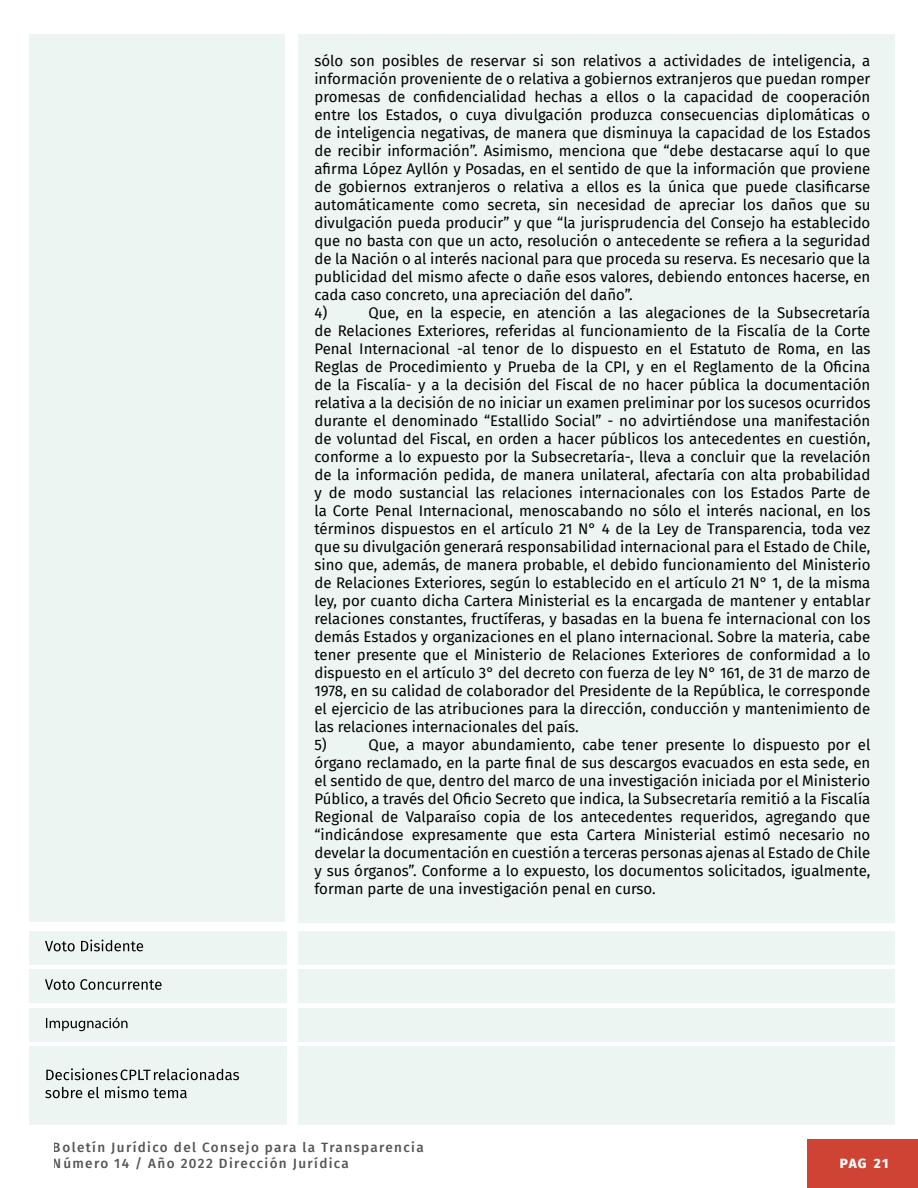
<style>
.page{position:relative;width:918px;height:1188px;background:#fff}
.page>*{position:absolute;margin:0;border:0;box-sizing:border-box;transform-origin:0 0}
.t1{font:15px/18px "Fira Sans";color:#000}
.t2{font:500 13.5px/16.2px "Fira Sans";letter-spacing:.1em;color:#000}
.t3{font:800 13.5px "Fira Sans";color:#fff}
</style>
<div class="page">
<div style="left:807px;top:1140px;width:111px;height:48px;background:#ce4333"></div>
<div style="left:298px;top:34px;width:596px;height:889px;background:#edf5f3"></div>
<div style="left:29px;top:34px;width:256px;height:887px;background:#edf5f3"></div>
<div style="left:298px;top:1046px;width:596px;height:79px;background:#edf5f3"></div>
<div style="left:298px;top:931px;width:596px;height:33px;background:#edf5f3"></div>
<div style="left:298px;top:970px;width:596px;height:33px;background:#edf5f3"></div>
<div style="left:298px;top:1008px;width:596px;height:33px;background:#edf5f3"></div>
<div style="left:29px;top:931px;width:258px;height:33px;background:#edf5f3"></div>
<svg style="left:45px;top:940px;width:98px;height:11px"></svg>
<div style="left:29px;top:970px;width:258px;height:33px;background:#edf5f3"></div>
<svg style="left:45px;top:979px;width:117px;height:11px"></svg>
<div style="left:29px;top:1008px;width:258px;height:33px;background:#edf5f3"></div>
<svg style="left:46px;top:1018px;width:81px;height:13px"></svg>
<div style="left:29px;top:1046px;width:258px;height:79px;background:#edf5f3"></div>
<svg style="left:45px;top:1086px;width:142px;height:12px"></svg>
<svg style="left:46px;top:1068px;width:193px;height:12px"></svg>
<p class="t1" style="left:314px;top:51px;width:558px">sólo son posibles de reservar si son relativos a actividades de inteligencia, a información proveniente de o relativa a gobiernos extranjeros que puedan romper promesas de confidencialidad hechas a ellos o la capacidad de cooperación entre los Estados, o cuya divulgación produzca consecuencias diplomáticas o de inteligencia negativas, de manera que disminuya la capacidad de los Estados de recibir información”. Asimismo, menciona que “debe destacarse aquí lo que afirma López Ayllón y Posadas, en el sentido de que la información que proviene de gobiernos extranjeros o relativa a ellos es la única que puede clasificarse automáticamente como secreta, sin necesidad de apreciar los daños que su divulgación pueda producir” y que “la jurisprudencia del Consejo ha establecido que no basta con que un acto, resolución o antecedente se refiera a la seguridad de la Nación o al interés nacional para que proceda su reserva. Es necesario que la publicidad del mismo afecte o dañe esos valores, debiendo entonces hacerse, en cada caso concreto, una apreciación del daño”.<br>4)</p>
<p class="t1" style="left:314px;top:303px;width:558px;text-indent:54px">Que, en la especie, en atención a las alegaciones de la Subsecretaría de Relaciones Exteriores, referidas al funcionamiento de la Fiscalía de la Corte Penal Internacional -al tenor de lo dispuesto en el Estatuto de Roma, en las Reglas de Procedimiento y Prueba de la CPI, y en el Reglamento de la Oficina de la Fiscalía- y a la decisión del Fiscal de no hacer pública la documentación relativa a la decisión de no iniciar un examen preliminar por los sucesos ocurridos durante el denominado “Estallido Social” - no advirtiéndose una manifestación de voluntad del Fiscal, en orden a hacer públicos los antecedentes en cuestión, conforme a lo expuesto por la Subsecretaría-, lleva a concluir que la revelación de la información pedida, de manera unilateral, afectaría con alta probabilidad y de modo sustancial las relaciones internacionales con los Estados Parte de la Corte Penal Internacional, menoscabando no sólo el interés nacional, en los términos dispuestos en el artículo 21 N° 4 de la Ley de Transparencia, toda vez que su divulgación generará responsabilidad internacional para el Estado de Chile, sino que, además, de manera probable, el debido funcionamiento del Ministerio de Relaciones Exteriores, según lo establecido en el artículo 21 N° 1, de la misma ley, por cuanto dicha Cartera Ministerial es la encargada de mantener y entablar relaciones constantes, fructíferas, y basadas en la buena fe internacional con los demás Estados y organizaciones en el plano internacional. Sobre la materia, cabe tener presente que el Ministerio de Relaciones Exteriores de conformidad a lo dispuesto en el artículo 3° del decreto con fuerza de ley N° 161, de 31 de marzo de 1978, en su calidad de colaborador del Presidente de la República, le corresponde el ejercicio de las atribuciones para la dirección, conducción y mantenimiento de las relaciones internacionales del país.<br>5)</p>
<p class="t1" style="left:314px;top:735px;width:558px;text-align:justify;text-indent:54px">Que, a mayor abundamiento, cabe tener presente lo dispuesto por el órgano reclamado, en la parte final de sus descargos evacuados en esta sede, en el sentido de que, dentro del marco de una investigación iniciada por el Ministerio Público, a través del Oficio Secreto que indica, la Subsecretaría remitió a la Fiscalía Regional de Valparaíso copia de los antecedentes requeridos, agregando que “indicándose expresamente que esta Cartera Ministerial estimó necesario no develar la documentación en cuestión a terceras personas ajenas al Estado de Chile y sus órganos”. Conforme a lo expuesto, los documentos solicitados, igualmente, forman parte de una investigación penal en curso.</p>
<p class="t2" style="left:53px;top:1139px;width:372px">Boletín Jurídico del Consejo para la Transparencia<br>Número 14 / Año 2022 Dirección Jurídica</p>
<p class="t3" style="left:840px;top:1151px;width:50px">PAG 21</p>
</div>
